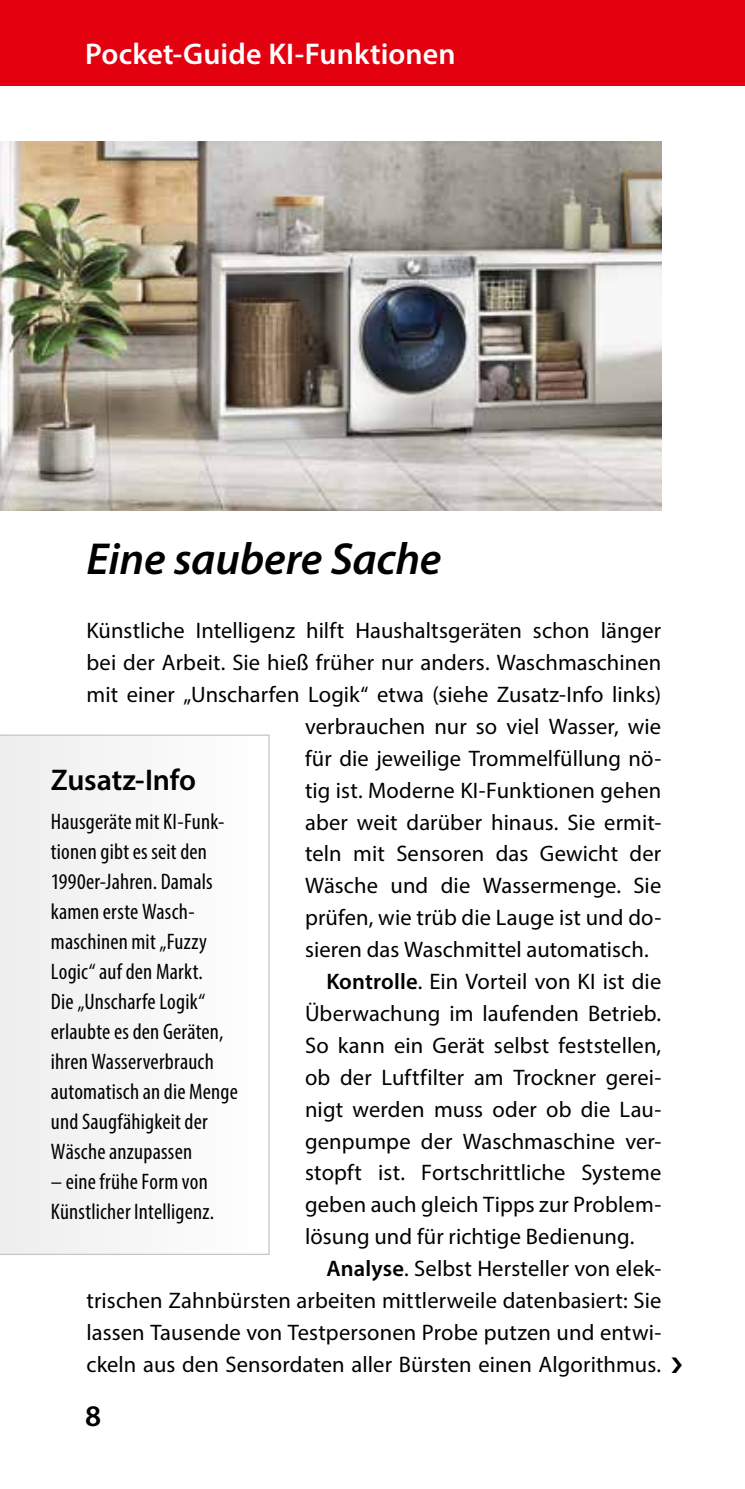
<style>
.page{position:relative;width:745px;height:1489px;background:#fff}
.page>*{position:absolute;margin:0;border:0;box-sizing:border-box;transform-origin:0 0}
.t1{font:italic 600 45px "Myriad Pro";letter-spacing:-.005em;color:#000}
.t2{font:600 30px "Myriad Pro";letter-spacing:.005em;color:#fff}
.t3{font:600 30px "Myriad Pro";letter-spacing:-.005em;color:#000}
.t4{font:22.5px "Myriad Pro";letter-spacing:.005em;color:#000}
.t5{font:condensed 22.5px/30px "Myriad Pro";letter-spacing:.01em;color:#000}
.s1{font-weight:600}
</style>
<div class="page">
<div style="left:0;top:0;width:744px;height:85px;background:#e3000f"></div>
<img style="left:0;top:142px;width:660px;height:368px">
<div style="left:0;top:734px;width:269px;height:520px;background:#f6f6f6"></div>
<h2 class="t2" style="left:85px;top:35px;width:372px">Pocket-Guide KI-Funktionen</h2>
<h1 class="t1" style="left:86px;top:530px;width:356px">Eine saubere Sache</h1>
<p class="t4" style="left:86px;top:616px;width:576px">Künstliche Intelligenz hilft Haushaltsgeräten schon länger</p>
<p class="t4" style="left:86px;top:648px;width:576px">bei der Arbeit. Sie hieß früher nur anders. Waschmaschinen</p>
<p class="t4" style="left:86px;top:680px;width:575px">mit einer „Unscharfen Logik“ etwa (siehe Zusatz-Info links)</p>
<p class="t4" style="left:305px;top:712px;width:357px">verbrauchen nur so viel Wasser, wie</p>
<p class="t4" style="left:305px;top:744px;width:357px">für die jeweilige Trommelfüllung nö-</p>
<p class="t4" style="left:305px;top:776px;width:357px">tig ist. Moderne KI-Funktionen gehen</p>
<p class="t4" style="left:305px;top:808px;width:357px">aber weit darüber hinaus. Sie ermit-</p>
<p class="t4" style="left:305px;top:840px;width:357px">teln mit Sensoren das Gewicht der</p>
<p class="t4" style="left:305px;top:871px;width:357px">Wäsche und die Wassermenge. Sie</p>
<p class="t4" style="left:305px;top:903px;width:357px">prüfen, wie trüb die Lauge ist und do-</p>
<p class="t4" style="left:305px;top:935px;width:345px">sieren das Waschmittel automatisch.</p>
<p class="t4" style="left:326px;top:967px;width:336px"><span class="s1">Kontrolle</span>. Ein Vorteil von KI ist die</p>
<p class="t4" style="left:305px;top:999px;width:357px">Überwachung im laufenden Betrieb.</p>
<p class="t4" style="left:305px;top:1031px;width:357px">So kann ein Gerät selbst feststellen,</p>
<p class="t4" style="left:305px;top:1063px;width:356px">ob der Luftfilter am Trockner gerei-</p>
<p class="t4" style="left:305px;top:1095px;width:357px">nigt werden muss oder ob die Lau-</p>
<p class="t4" style="left:305px;top:1126px;width:357px">genpumpe der Waschmaschine ver-</p>
<p class="t4" style="left:305px;top:1158px;width:357px">stopft ist. Fortschrittliche Systeme</p>
<p class="t4" style="left:305px;top:1190px;width:357px">geben auch gleich Tipps zur Problem-</p>
<p class="t4" style="left:305px;top:1222px;width:331px">lösung und für richtige Bedienung.</p>
<p class="t4" style="left:326px;top:1254px;width:336px"><span class="s1">Analyse</span>. Selbst Hersteller von elek-</p>
<p class="t4" style="left:86px;top:1286px;width:576px">trischen Zahnbürsten arbeiten mittlerweile datenbasiert: Sie</p>
<p class="t4" style="left:86px;top:1318px;width:576px">lassen Tausende von Testpersonen Probe putzen und entwi-</p>
<p class="t4" style="left:86px;top:1350px;width:575px">ckeln aus den Sensordaten aller Bürsten einen Algorithmus.</p>
<h2 class="t3" style="left:51px;top:760px;width:147px">Zusatz-Info</h2>
<p class="t5" style="left:51px;top:806px;width:188px">Hausgeräte mit KI-Funk&shy;tionen gibt es seit den<br>1990er-Jahren. Damals kamen erste Wasch&shy;maschinen mit „Fuzzy<br>Logic“ auf den Markt.<br>Die „Unscharfe Logik“ erlaubte es den Geräten, ihren Wasserverbrauch automatisch an die Menge und Saugfähigkeit der<br>Wäsche anzupassen</p>
<p class="t5" style="left:51px;top:1166px;width:165px">– eine frühe Form von<br>Künstlicher Intelligenz.</p>
<h2 class="t3" style="left:85px;top:1396px;width:18px">8</h2>
</div>
